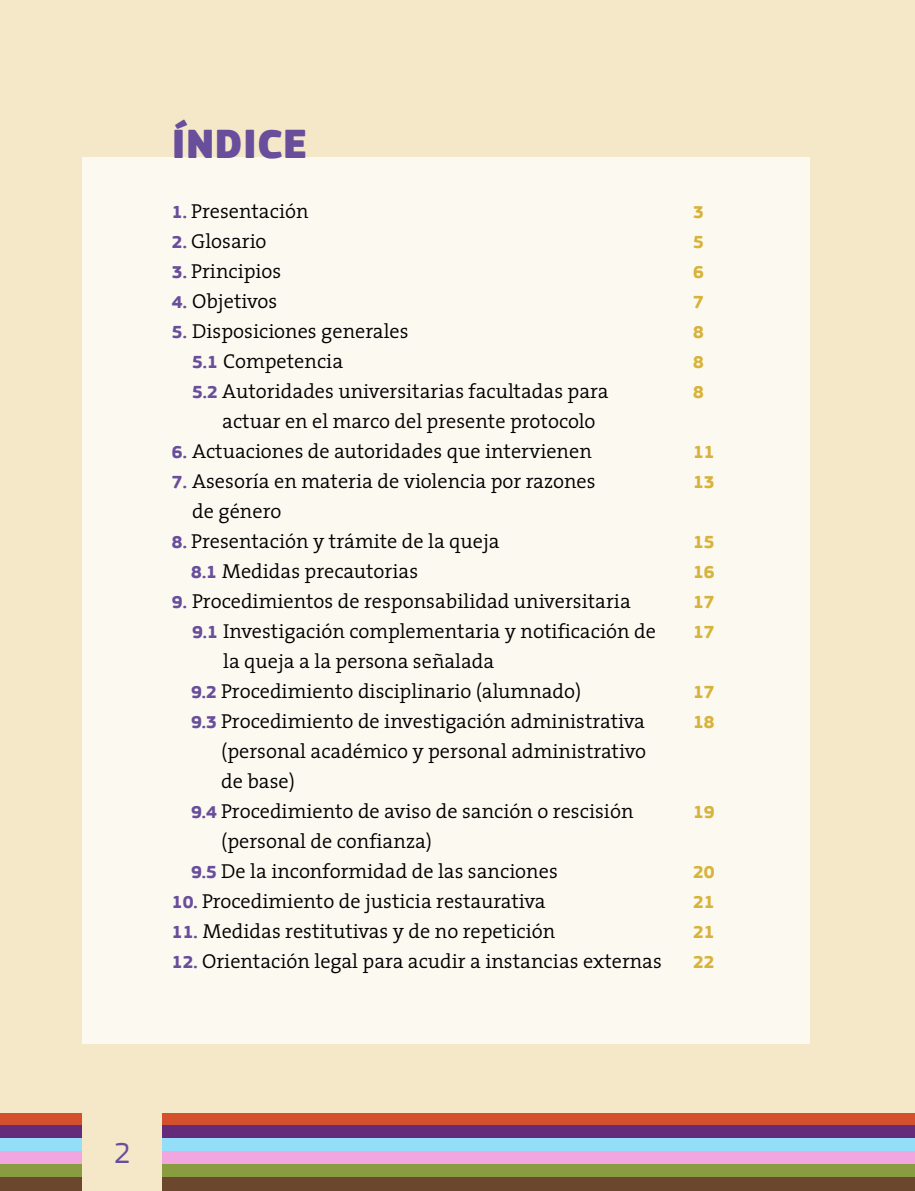
<style>
.page{position:relative;width:915px;height:1191px;background:#fff}
.page>*{position:absolute;margin:0;border:0;box-sizing:border-box;transform-origin:0 0}
.t1{font:900 42px "PF Square Sans Pro";color:#684e9b}
.t2{font:30px "PF Square Sans Pro";color:#684e9b}
.t3{font:300 20.25px/30px "The Serif";color:#000}
.t4{font:700 18px/30px "PF Square Sans Pro";color:#d8b33b;text-align:justify}
.s1{font-family:"PF Square Sans Pro";font-weight:700;font-size:18px;color:#684e9b}
</style>
<div class="page">
<hr style="left:914px;top:0;width:1px;height:1191px;background:#f4e8c9">
<div style="left:0;top:0;width:914px;height:1191px;background:#f4e8c9"></div>
<div style="left:82px;top:158px;width:727px;height:886px;background:#fcf9f1"></div>
<div style="left:0;top:1113px;width:914px;height:13px;background:#d44f2b"></div>
<div style="left:0;top:1126px;width:914px;height:13px;background:#632b7a"></div>
<div style="left:0;top:1139px;width:914px;height:13px;background:#94defa"></div>
<div style="left:0;top:1152px;width:914px;height:13px;background:#f2a6e0"></div>
<div style="left:0;top:1165px;width:914px;height:13px;background:#8a9c40"></div>
<div style="left:0;top:1178px;width:914px;height:13px;background:#6b472e"></div>
<div style="left:82px;top:1111px;width:80px;height:80px;background:#f4e8c9"></div>
<h1 class="t1" style="left:172px;top:117px;width:137px">ÍNDICE</h1>
<p class="t3" style="left:172px;top:195px;width:138px"><span class="s1">1.</span> Presentación</p>
<p class="t3" style="left:172px;top:225px;width:96px"><span class="s1">2.</span> Glosario</p>
<p class="t3" style="left:172px;top:255px;width:111px"><span class="s1">3.</span> Principios</p>
<p class="t3" style="left:172px;top:285px;width:107px"><span class="s1">4.</span> Objetivos</p>
<p class="t3" style="left:172px;top:315px;width:238px"><span class="s1">5.</span> Disposiciones generales</p>
<p class="t3" style="left:192px;top:345px;width:152px"><span class="s1">5.1</span> Competencia</p>
<p class="t3" style="left:192px;top:375px;width:418px"><span class="s1">5.2</span> Autoridades universitarias facultadas para</p>
<p class="t3" style="left:222px;top:405px;width:375px">actuar en el marco del presente protocolo</p>
<p class="t3" style="left:172px;top:435px;width:421px"><span class="s1">6.</span> Actuaciones de autoridades que intervienen</p>
<p class="t3" style="left:192px;top:465px;width:405px;text-indent:-20px"><span class="s1">7.</span> Asesoría en materia de violencia por razones de género</p>
<p class="t3" style="left:191px;top:525px;width:310px;text-indent:-19px"><span class="s1">8.</span> Presentación y trámite de la queja<br><span class="s1">8.1</span> Medidas precautorias</p>
<p class="t3" style="left:172px;top:585px;width:460px"><span class="s1">9.</span> Procedimientos de responsabilidad universitaria</p>
<p class="t3" style="left:192px;top:615px;width:465px"><span class="s1">9.1</span> Investigación complementaria y notificación de</p>
<p class="t3" style="left:223px;top:645px;width:273px">la queja a la persona señalada</p>
<p class="t3" style="left:191px;top:675px;width:391px"><span class="s1">9.2</span> Procedimiento disciplinario (alumnado)</p>
<p class="t3" style="left:191px;top:705px;width:455px"><span class="s1">9.3</span> Procedimiento de investigación administrativa</p>
<p class="t3" style="left:221px;top:735px;width:426px">(personal académico y personal administrativo</p>
<p class="t3" style="left:221px;top:765px;width:75px">de base)</p>
<p class="t3" style="left:191px;top:795px;width:444px"><span class="s1">9.4</span> Procedimiento de aviso de sanción o rescisión</p>
<p class="t3" style="left:221px;top:825px;width:212px">(personal de confianza)</p>
<p class="t3" style="left:191px;top:855px;width:368px"><span class="s1">9.5</span> De la inconformidad de las sanciones</p>
<p class="t3" style="left:172px;top:885px;width:375px"><span class="s1">10.</span> Procedimiento de justicia restaurativa</p>
<p class="t3" style="left:172px;top:915px;width:384px"><span class="s1">11.</span> Medidas restitutivas y de no repetición</p>
<p class="t3" style="left:172px;top:945px;width:491px"><span class="s1">12.</span> Orientación legal para acudir a instancias externas</p>
<p class="t4" style="left:693px;top:197px;width:12px">3<br>5<br>6<br>7<br>8<br>8<br>8</p>
<p class="t4" style="left:693px;top:437px;width:23px">11<br>13</p>
<p class="t4" style="left:693px;top:527px;width:23px">15<br>16<br>17<br>17</p>
<p class="t4" style="left:693px;top:677px;width:23px">17<br>18</p>
<p class="t4" style="left:693px;top:797px;width:23px">19</p>
<p class="t4" style="left:693px;top:857px;width:23px">20<br>21<br>21<br>22</p>
<h2 class="t2" style="left:114px;top:1136px;width:18px">2</h2>
</div>
